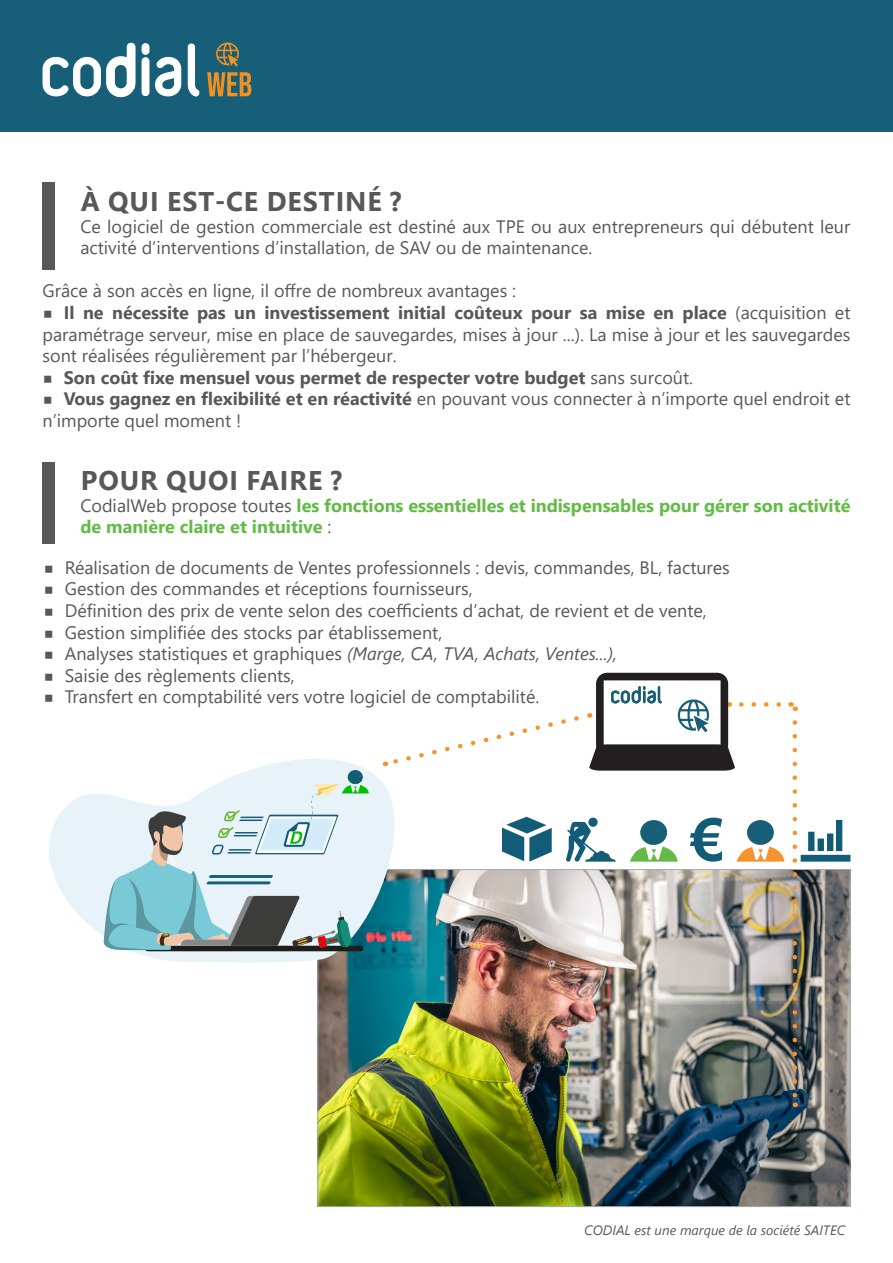
<style>
.page{position:relative;width:893px;height:1263px;background:#fff}
.page>*{position:absolute;margin:0;border:0;box-sizing:border-box;transform-origin:0 0}
.t1{font:700 27px "Segoe UI";letter-spacing:.035em;color:#57585a}
.t2{font:18px/21.6px "Segoe UI";color:#57585a}
.t3{font:700 18px/21.6px "Segoe UI";color:#62bb46}
.t4{font:700 18px "Segoe UI";color:#57585a}
.t5{font:italic 13.5px "Segoe UI";color:#58595b}
.s1{font-family:"Montserrat"}
.s2{font-weight:700}
.s3{font-family:"Montserrat";font-weight:400}
.s4{font-weight:400}
.s5{font-weight:400;color:#57585a}
.s6{font-style:italic}
</style>
<div class="page">
<div style="left:0;top:0;width:893px;height:132px;background:#175e78"></div>
<svg style="left:207px;top:72px;width:44px;height:24px"></svg>
<svg style="left:216px;top:43px;width:23px;height:23px"></svg>
<svg style="left:43px;top:42px;width:138px;height:56px"></svg>
<svg style="left:188px;top:43px;width:11px;height:54px"></svg>
<svg style="left:741px;top:702px;width:40px;height:5px"></svg>
<div style="left:43px;top:183px;width:12px;height:87px;background:#57585a"></div>
<div style="left:43px;top:462px;width:12px;height:81px;background:#57585a"></div>
<img style="left:319px;top:871px;width:529px;height:334px">
<svg style="left:790px;top:702px;width:6px;height:9px"></svg>
<svg style="left:49px;top:759px;width:353px;height:206px"></svg>
<div style="left:145px;top:946px;width:218px;height:5px;background:#1d1d1b;border-radius:3px"></div>
<svg style="left:101px;top:770px;width:268px;height:180px;background:#bdd3d7"></svg>
<svg style="left:737px;top:821px;width:47px;height:41px"></svg>
<div style="left:747px;top:820px;width:27px;height:25px;background:#175e78;border-radius:50%"></div>
<svg style="left:630px;top:821px;width:48px;height:41px"></svg>
<div style="left:640px;top:820px;width:27px;height:25px;background:#175e78;border-radius:50%"></div>
<svg style="left:502px;top:817px;width:50px;height:45px"></svg>
<svg style="left:566px;top:818px;width:50px;height:44px"></svg>
<svg style="left:690px;top:818px;width:32px;height:44px"></svg>
<svg style="left:792px;top:722px;width:58px;height:385px"></svg>
<svg style="left:385px;top:716px;width:194px;height:52px"></svg>
<svg style="left:589px;top:673px;width:146px;height:98px"></svg>
<p class="t1" style="left:81px;top:176px;width:322px">À QUI EST-CE DESTINÉ ?</p>
<p class="t2" style="left:80px;top:214px;width:772px">Ce logiciel de gestion commerciale est destiné aux TPE ou aux entrepreneurs qui débutent leur activité d’interventions d’installation, de SAV ou de maintenance.</p>
<p class="t2" style="left:43px;top:279px;width:475px">Grâce à son accès en ligne, il offre de nombreux avantages :</p>
<p class="t2" style="left:43px;top:300px;width:809px;text-align:justify"><span class="s1">■</span> <span class="s2">Il ne nécessite pas un investissement initial coûteux pour sa mise en place</span> (acquisition et paramétrage serveur, mise en place de sauvegardes, mises à jour ...). La mise à jour et les sauvegardes sont réalisées régulièrement par l’hébergeur.</p>
<p class="t4" style="left:43px;top:360px;width:652px"><span class="s3">■</span> Son coût fixe mensuel vous permet de respecter votre budget <span class="s4">sans surcoût.</span></p>
<p class="t2" style="left:43px;top:387px;width:809px"><span class="s1">■</span> <span class="s2">Vous gagnez en flexibilité et en réactivité</span> en pouvant vous connecter à n’importe quel endroit et n’importe quel moment !</p>
<p class="t1" style="left:81px;top:455px;width:263px">POUR QUOI FAIRE ?</p>
<p class="t3" style="left:80px;top:493px;width:772px"><span class="s5">CodialWeb propose toutes</span> les fonctions essentielles et indispensables pour gérer son activité de manière claire et intuitive <span class="s5">:</span></p>
<p class="t2" style="left:44px;top:555px;width:688px"><span class="s1">■</span> Réalisation de documents de Ventes professionnels : devis, commandes, BL, factures</p>
<p class="t2" style="left:44px;top:577px;width:431px"><span class="s1">■</span> Gestion des commandes et réceptions fournisseurs,</p>
<p class="t2" style="left:44px;top:598px;width:665px"><span class="s1">■</span> Définition des prix de vente selon des coefficients d’achat, de revient et de vente,</p>
<p class="t2" style="left:44px;top:620px;width:400px"><span class="s1">■</span> Gestion simplifiée des stocks par établissement,</p>
<p class="t2" style="left:44px;top:641px;width:575px"><span class="s1">■</span> Analyses statistiques et graphiques <span class="s6">(Marge, CA, TVA, Achats, Ventes...),</span></p>
<p class="t2" style="left:44px;top:663px;width:253px"><span class="s1">■</span> Saisie des règlements clients,</p>
<p class="t2" style="left:44px;top:685px;width:497px"><span class="s1">■</span> Transfert en comptabilité vers votre logiciel de comptabilité.</p>
<p class="t5" style="left:584px;top:1218px;width:263px">CODIAL est une marque de la société SAITEC</p>
</div>
